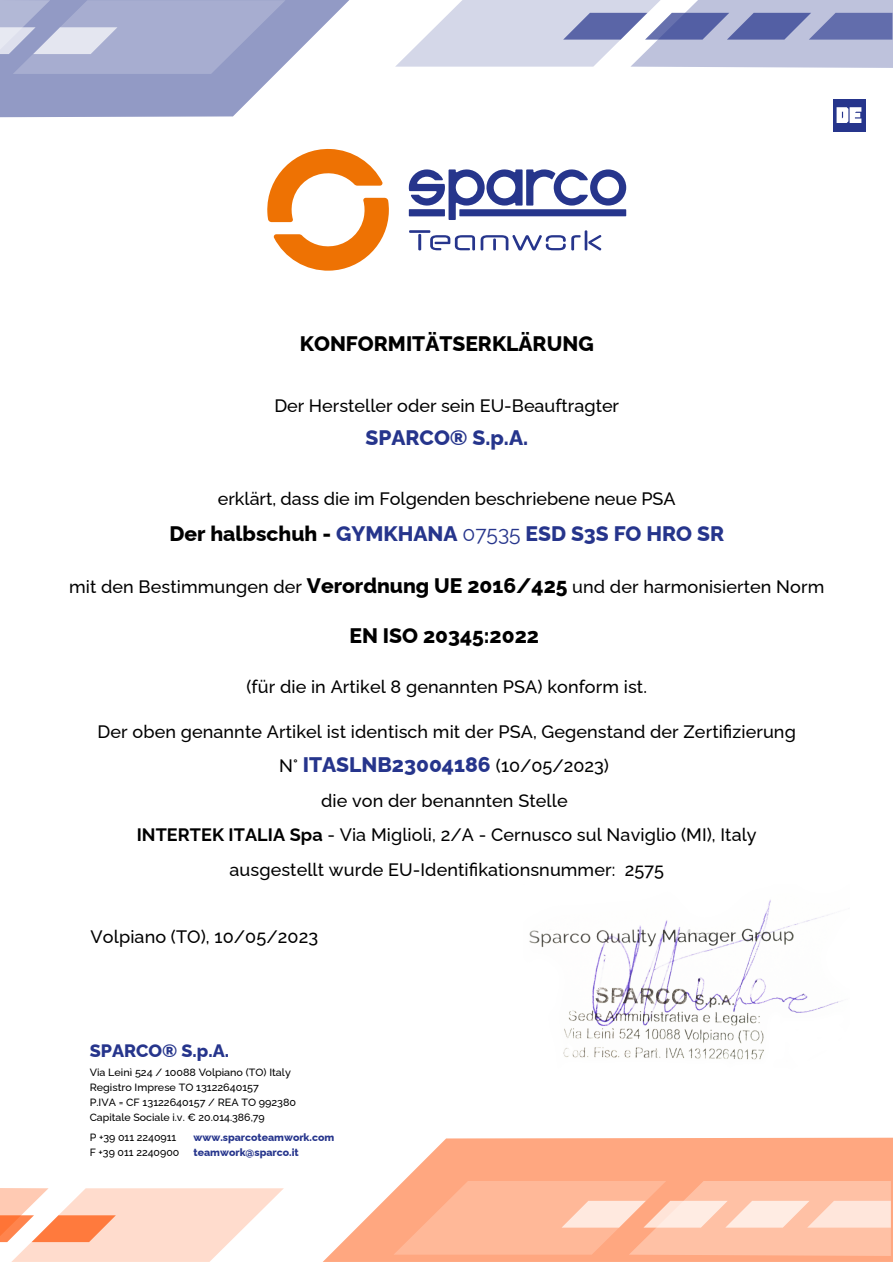
<style>
.page{position:relative;width:893px;height:1263px;background:#fff}
.page>*{position:absolute;margin:0;border:0;box-sizing:border-box;transform-origin:0 0}
.t1{font:800 21px "Raleway";color:#26358c}
.t2{font:800 21px "Raleway";color:#000}
.t3{font:500 18px/34.5px "Raleway";letter-spacing:.005em;color:#000;text-align:center}
.t4{font:800 18px "Raleway";color:#26358c}
.t5{font:500 10.5px/15px "Raleway";color:#000}
.t6{font:800 10.5px/15px "Raleway";color:#26358c}
.s1{color:#000}
.s2{font-weight:400}
.s3{font-weight:800;font-size:21px}
.s4{font-weight:500;font-size:18px;color:#000}
.s5{font-weight:700}
</style>
<div class="page">
<svg style="left:0;top:0;width:349px;height:117px"></svg>
<svg style="left:395px;top:0;width:498px;height:68px;background:#bbc0db"></svg>
<svg style="left:323px;top:1138px;width:570px;height:124px;fill:#ffa780"></svg>
<svg style="left:394px;top:1181px;width:497px;height:75px;background:#ffc1a5"></svg>
<svg style="left:0;top:1188px;width:284px;height:74px"></svg>
<svg style="left:409px;top:169px;width:217px;height:51px"></svg>
<hr style="left:418px;top:234px;width:3px;height:16px;background:#26358c">
<hr style="left:409px;top:230px;width:21px;height:3px;background:#26358c">
<svg style="left:430px;top:235px;width:45px;height:15px"></svg>
<svg style="left:481px;top:230px;width:120px;height:20px"></svg>
<svg style="left:267px;top:149px;width:122px;height:122px"></svg>
<div style="left:833px;top:99px;width:32px;height:33px;background:#26358c"></div>
<svg style="left:837px;top:107px;width:24px;height:16px"></svg>
<img style="left:529px;top:900px;width:314px;height:160px">
<p class="t2" style="left:300px;top:327px;width:295px">KONFORMITÄTSERKLÄRUNG</p>
<p class="t3" style="left:274px;top:386px;width:346px">Der Hersteller oder sein EU-Beauftragter</p>
<p class="t1" style="left:365px;top:420px;width:164px">SPARCO® S.p.A.</p>
<p class="t3" style="left:218px;top:479px;width:459px">erklärt, dass die im Folgenden beschriebene neue PSA</p>
<p class="t1" style="left:169px;top:517px;width:556px"><span class="s1">Der halbschuh -</span> GYMKHANA <span class="s2">07535</span> ESD S3S FO HRO SR</p>
<p class="t3" style="left:69px;top:567px;width:757px">mit den Bestimmungen der <span class="s3">Verordnung UE 2016/425</span> und der harmonisierten Norm</p>
<p class="t2" style="left:350px;top:619px;width:191px">EN ISO 20345:2022</p>
<p class="t3" style="left:246px;top:667px;width:402px">(für die in Artikel 8 genannten PSA) konform ist.</p>
<p class="t3" style="left:98px;top:712px;width:700px">Der oben genannte Artikel ist identisch mit der PSA, Gegenstand der Zertifizierung</p>
<p class="t1" style="left:279px;top:748px;width:331px"><span class="s4">N°</span> ITASLNB23004186 <span class="s4">(10/05/2023)</span></p>
<p class="t3" style="left:137px;top:781px;width:622px">die von der benannten Stelle<br><span class="s5">INTERTEK ITALIA Spa</span> - Via Miglioli, 2/A - Cernusco sul Naviglio (MI), Italy ausgestellt wurde EU-Identifikationsnummer: 2575</p>
<p class="t3" style="left:91px;top:917px;width:229px">Volpiano (TO), 10/05/2023</p>
<p class="t4" style="left:90px;top:1036px;width:141px">SPARCO® S.p.A.</p>
<p class="t5" style="left:90px;top:1063px;width:208px">Via Leinì 524 / 10088 Volpiano (TO) Italy Registro Imprese TO 13122640157<br>P.IVA = CF 13122640157 / REA TO 992380<br>Capitale Sociale i.v. € 20.014.386,79</p>
<p class="t6" style="left:194px;top:1129px;width:142px">www.sparcoteamwork.com teamwork@sparco.it</p>
<p class="t5" style="left:90px;top:1129px;width:91px">P +39 011 2240911<br>F +39 011 2240900</p>
</div>
